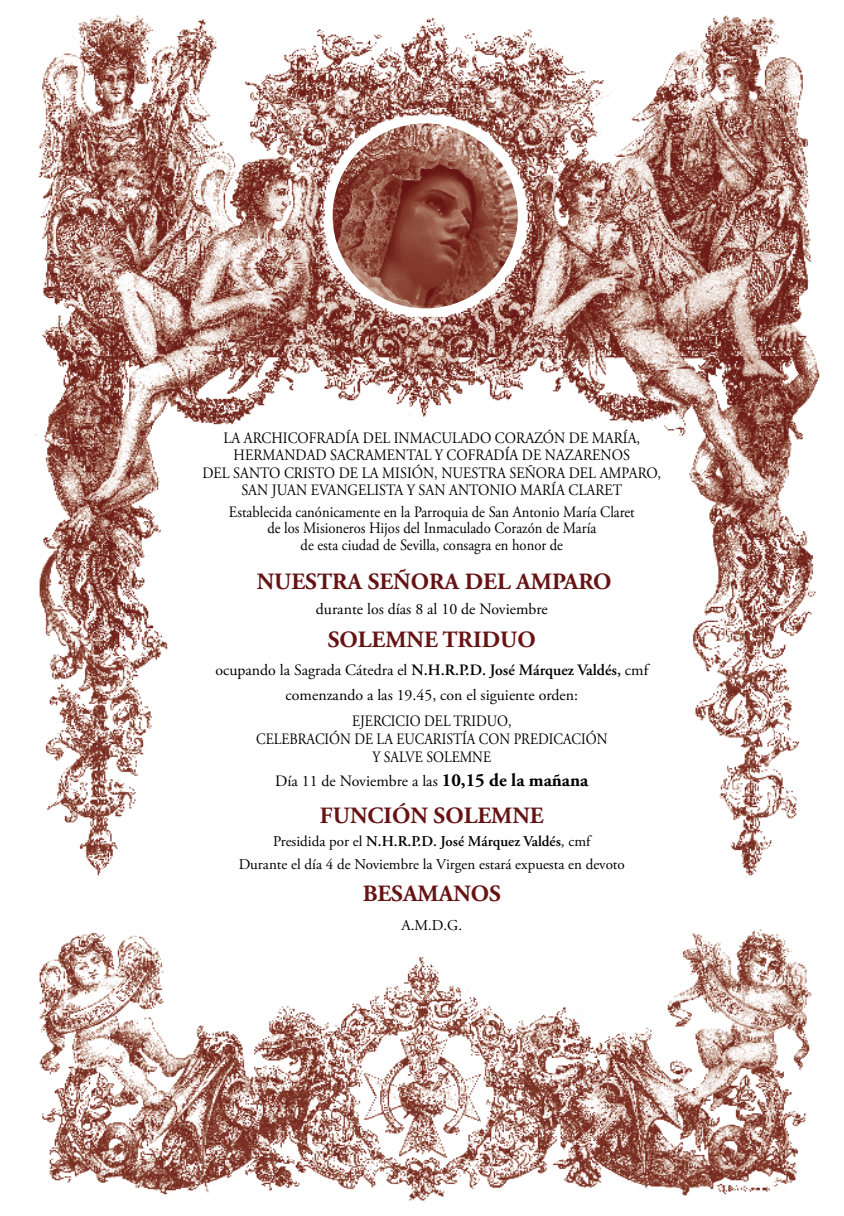
<style>
.page{position:relative;width:844px;height:1216px;background:#fff}
.page>*{position:absolute;margin:0;border:0;box-sizing:border-box;transform-origin:0 0}
.t1{font:700 23.28px "Adobe Garamond Pro";color:#661314}
.t2{font:15.75px/25.6px "Adobe Garamond Pro";color:#000;text-align:center}
.t3{font:15.75px/17.5px "Adobe Garamond Pro";color:#000;text-align:center;scale:.9 1}
.t4{font:15.75px/16.6px "Adobe Garamond Pro";color:#000;text-align:center;scale:.92 1}
.t5{font:15.75px/18.4px "Adobe Garamond Pro";color:#000;text-align:center;scale:.87 1}
.t6{font:15.05px/23.1px "Adobe Garamond Pro";color:#000;text-align:center}
.s1{font-weight:600}
.s2{font-weight:700;font-size:18.38px}
</style>
<div class="page">
<img style="left:34px;top:14px;width:786px;height:1187px">
<img style="left:332px;top:123px;width:185px;height:185px;border-radius:93px">
<p class="t3" style="left:202px;top:429px;width:511px">LA ARCHICOFRADÍA DEL INMACULADO CORAZÓN DE MARÍA, HERMANDAD SACRAMENTAL Y COFRADÍA DE NAZARENOS<br>DEL SANTO CRISTO DE LA MISIÓN, NUESTRA SEÑORA DEL AMPARO, SAN JUAN EVANGELISTA Y SAN ANTONIO MARÍA CLARET</p>
<p class="t4" style="left:229px;top:504px;width:442px">Establecida canónicamente en la Parroquia de San Antonio María Claret de los Misioneros Hijos del Inmaculado Corazón de María<br>de esta ciudad de Sevilla, consagra en honor de</p>
<h1 class="t1" style="left:256px;top:567px;width:356px">NUESTRA SEÑORA DEL AMPARO</h1>
<p class="t2" style="left:316px;top:597px;width:233px">durante los días 8 al 10 de Noviembre</p>
<h1 class="t1" style="left:327px;top:626px;width:209px">SOLEMNE TRIDUO</h1>
<p class="t2" style="left:215px;top:657px;width:434px">ocupando la Sagrada Cátedra el <span class="s1">N.H.R.P.D. José Márquez Valdés,</span> cmf comenzando a las 19.45, con el siguiente orden:<br>EJERCICIO DEL TRIDUO,</p>
<p class="t5" style="left:256px;top:730px;width:405px">CELEBRACIÓN DE LA EUCARISTÍA CON PREDICACIÓN<br>Y SALVE SOLEMNE</p>
<p class="t2" style="left:275px;top:768px;width:314px">Día 11 de Noviembre a las <span class="s2">10,15 de la mañana</span></p>
<h1 class="t1" style="left:320px;top:801px;width:225px">FUNCIÓN SOLEMNE</h1>
<p class="t6" style="left:239px;top:829px;width:387px">Presidida por el <span class="s1">N.H.R.P.D. José Márquez Valdés</span>, cmf<br>Durante el día 4 de Noviembre la Virgen estará expuesta en devoto</p>
<h1 class="t1" style="left:362px;top:880px;width:140px">BESAMANOS</h1>
<p class="t6" style="left:401px;top:914px;width:62px">A.M.D.G.</p>
</div>
